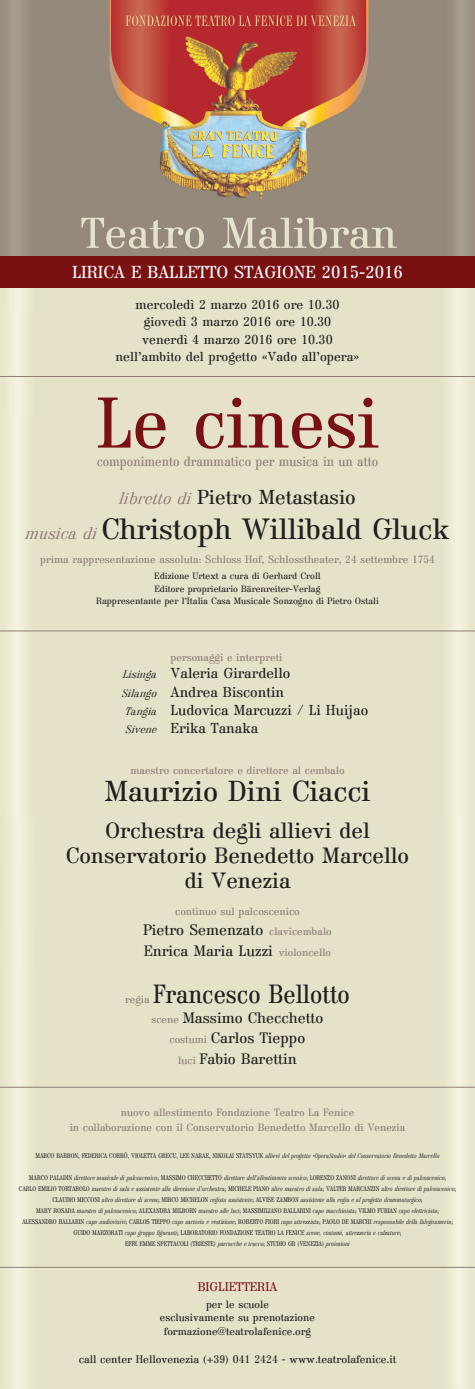
<style>
.page{position:relative;width:475px;height:1389px;background:#fff}
.page>*{position:absolute;margin:0;border:0;box-sizing:border-box;transform-origin:0 0}
.Normale{font:75px "Roemisch Stehend";color:#791113;scale:.96 1}
.Normale-2{font:30.5px "Roemisch Stehend";color:#231f20}
.personaggi_e_interpr{font:30px "Roemisch Stehend";color:#231f20}
.Normale-3{font:27.35px "Roemisch Stehend";color:#231f20;scale:.89 1}
.personaggi_e_interpr-2{font:23px "Roemisch Stehend";color:#231f20}
.Normale-4{font:21px "Roemisch Stehend";color:#231f20}
.Normale-5{font:18px "Roemisch Stehend";color:#fff}
.Normale-6{font:15.7px "Roemisch Stehend";color:#231f20}
.personaggi_e_interpr-3{font:15px "Roemisch Stehend";color:#231f20}
.Normale-7{font:14px "Roemisch Stehend";color:#8f7d76;scale:.92 1}
.Normale-8{font:13.5px "Roemisch Stehend";color:#231f20}
.Normale-9{font:13px "Roemisch Stehend";color:#791113}
.Normale-10{font:11.4px "Roemisch Stehend";color:#231f20}
.Normale-11{font:11px "Roemisch Stehend";color:#8f7d76}
.Normale-12{font:11px "Roemisch Stehend";color:#231f20}
.personaggi_e_interpr-4{font:11px "Roemisch Stehend";color:#8f7d76}
.Normale-13{font:9.5px "Roemisch Stehend";color:#231f20}
.Normale-14{font:7px "Roemisch Liegend";letter-spacing:-.005em;color:#231f20;scale:.84 1}
.Normale-15{font:7px "Roemisch Stehend";letter-spacing:-.005em;color:#231f20;scale:.84 1}
.s1{font-family:"Roemisch Liegend";font-size:17.5px;color:#8f7d76}
.s2{font-family:"Roemisch Liegend";font-size:11.5px}
.s3{font-size:11px;color:#8f7d76}
.s4{font-family:"Roemisch Liegend"}
.s5{font-family:"Roemisch Stehend"}
</style>
<div class="page">
<img style="left:0;top:0;width:475px;height:1389px">
<hr style="left:0;top:1267px;width:475px;height:1px;background:#8f7d76">
<hr style="left:0;top:376px;width:475px;height:1px;background:#8f7d76">
<hr style="left:0;top:631px;width:475px;height:1px;background:#8f7d76">
<div style="left:0;top:257px;width:475px;height:31px;background:#791113"></div>
<hr style="left:0;top:1087px;width:475px;height:1px;background:#8f7d76">
<p class="Normale-5" style="left:72px;top:262px;width:332px">LIRICA E BALLETTO STAGIONE 2015-2016</p>
<p class="Normale-8" style="left:135px;top:297px;width:205px">mercoledì 2 marzo 2016 ore 10.30</p>
<p class="Normale-8" style="left:144px;top:314px;width:189px">giovedì 3 marzo 2016 ore 10.30</p>
<p class="Normale-8" style="left:142px;top:332px;width:192px">venerdì 4 marzo 2016 ore 10.30</p>
<p class="Normale-8" style="left:116px;top:349px;width:245px">nell’ambito del progetto «Vado all’opera»</p>
<p class="Normale" style="left:96px;top:379px;width:296px">Le cinesi</p>
<p class="Normale-7" style="left:97px;top:453px;width:307px">componimento drammatico per musica in un atto</p>
<p class="Normale-4" style="left:119px;top:485px;width:238px"><span class="s1">libretto di</span> Pietro Metastasio</p>
<p class="Normale-2" style="left:26px;top:511px;width:425px"><span class="s1">musica di</span> Christoph Willibald Gluck</p>
<p class="Normale-11" style="left:40px;top:553px;width:396px">prima rappresentazione assoluta: Schloss Hof, Schlosstheater, 24 settembre 1754</p>
<p class="Normale-13" style="left:154px;top:570px;width:168px">Edizione Urtext a cura di Gerhard Croll</p>
<p class="Normale-13" style="left:154px;top:583px;width:167px">Editore proprietario Bärenreiter-Verlag</p>
<p class="Normale-13" style="left:96px;top:595px;width:284px">Rappresentante per l’Italia Casa Musicale Sonzogno di Pietro Ostali</p>
<p class="Normale-11" style="left:170px;top:651px;width:113px">personaggi e interpreti</p>
<p class="personaggi_e_interpr-3" style="left:123px;top:665px;width:169px"><span class="s2">Lisinga</span> Valeria Girardello</p>
<p class="personaggi_e_interpr-3" style="left:122px;top:683px;width:163px"><span class="s2">Silango</span> Andrea Biscontin</p>
<p class="personaggi_e_interpr-3" style="left:125px;top:701px;width:244px"><span class="s2">Tangia</span> Ludovica Marcuzzi / Li Huijao</p>
<p class="personaggi_e_interpr-3" style="left:126px;top:719px;width:134px"><span class="s2">Sivene</span> Erika Tanaka</p>
<p class="personaggi_e_interpr-4" style="left:130px;top:764px;width:216px">maestro concertatore e direttore al cembalo</p>
<p class="personaggi_e_interpr" style="left:105px;top:773px;width:267px">Maurizio Dini Ciacci</p>
<p class="personaggi_e_interpr-2" style="left:105px;top:817px;width:266px">Orchestra degli allievi del</p>
<p class="personaggi_e_interpr-2" style="left:66px;top:842px;width:345px">Conservatorio Benedetto Marcello</p>
<p class="personaggi_e_interpr-2" style="left:184px;top:867px;width:108px">di Venezia</p>
<p class="Normale-11" style="left:175px;top:905px;width:126px">continuo sul palcoscenico</p>
<p class="Normale-6" style="left:143px;top:921px;width:190px">Pietro Semenzato <span class="s3">clavicembalo</span></p>
<p class="Normale-6" style="left:144px;top:941px;width:189px">Enrica Maria Luzzi <span class="s3">violoncello</span></p>
<p class="Normale-11" style="left:125px;top:993px;width:26px">regia</p>
<p class="Normale-3" style="left:153px;top:978px;width:222px">Francesco Bellotto</p>
<p class="Normale-6" style="left:151px;top:1009px;width:173px"><span class="s3">scene</span> Massimo Checchetto</p>
<p class="Normale-6" style="left:170px;top:1029px;width:137px"><span class="s3">costumi</span> Carlos Tieppo</p>
<p class="Normale-6" style="left:178px;top:1049px;width:120px"><span class="s3">luci</span> Fabio Barettin</p>
<p class="Normale-11" style="left:121px;top:1106px;width:235px">nuovo allestimento Fondazione Teatro La Fenice</p>
<p class="Normale-11" style="left:70px;top:1121px;width:337px">in collaborazione con il Conservatorio Benedetto Marcello di Venezia</p>
<p class="Normale-15" style="left:35px;top:1152px;width:482px">MARCO BARBON, FEDERICA CORRÒ, VIOLETTA GRECU, LEE NARAE, NIKOLAI STATSYUK <span class="s4">allievi del progetto «OperaStudio» del Conservatorio Benedetto Marcello</span></p>
<p class="Normale-14" style="left:29px;top:1174px;width:498px"><span class="s5">MARCO PALADIN</span> direttore musicale di palcoscenico<span class="s5">; MASSIMO CHECCHETTO</span> direttore dell’allestimento scenico<span class="s5">; LORENZO ZANONI</span> direttore di scena e di palcoscenico<span class="s5">;</span></p>
<p class="Normale-14" style="left:19px;top:1185px;width:522px"><span class="s5">CARLO EMILIO TORTAROLO</span> maestro di sala e assistente alla direzione d’orchestra<span class="s5">; MICHELE PIANO</span> altro maestro di sala<span class="s5">; VALTER MARCANZIN</span> altro direttore di palcoscenico<span class="s5">;</span></p>
<p class="Normale-14" style="left:52px;top:1196px;width:442px"><span class="s5">CLAUDIO MICCONI</span> altro direttore di scena<span class="s5">; MIRCO MICHELON</span> regista assistente<span class="s5">; ALVISE ZAMBON</span> assistente alla regia e al progetto drammaturgico<span class="s5">;</span></p>
<p class="Normale-14" style="left:36px;top:1207px;width:481px"><span class="s5">MARY ROSADA</span> maestro di palcoscenico<span class="s5">; ALEXANDRA MILBORN</span> maestro alle luci<span class="s5">; MASSIMILIANO BALLARINI</span> capo macchinista<span class="s5">; VILMO FURIAN</span> capo elettricista<span class="s5">;</span></p>
<p class="Normale-14" style="left:22px;top:1218px;width:514px"><span class="s5">ALESSANDRO BALLARIN</span> capo audiovisivi<span class="s5">; CARLOS TIEPPO</span> capo sartoria e vestizione<span class="s5">; ROBERTO FIORI</span> capo attrezzista<span class="s5">; PAOLO DE MARCHI</span> responsabile della falegnameria<span class="s5">;</span></p>
<p class="Normale-14" style="left:74px;top:1229px;width:392px"><span class="s5">GUIDO MARZORATI</span> capo gruppo figuranti<span class="s5">; LABORATORIO FONDAZIONE TEATRO LA FENICE</span> scene, costumi, attrezzeria e calzature<span class="s5">;</span></p>
<p class="Normale-15" style="left:125px;top:1240px;width:269px">EFFE EMME SPETTACOLI (TRIESTE) <span class="s4">parrucche e trucco</span>; STUDIO GR (VENEZIA) <span class="s4">proiezioni</span></p>
<p class="Normale-9" style="left:198px;top:1279px;width:81px">BIGLIETTERIA</p>
<p class="Normale-12" style="left:206px;top:1298px;width:64px">per le scuole</p>
<p class="Normale-12" style="left:160px;top:1311px;width:156px">esclusivamente su prenotazione</p>
<p class="Normale-12" style="left:164px;top:1325px;width:149px">formazione@teatrolafenice.org</p>
<p class="Normale-10" style="left:79px;top:1352px;width:319px">call center Hellovenezia (+39) 041 2424 - www.teatrolafenice.it</p>
</div>
